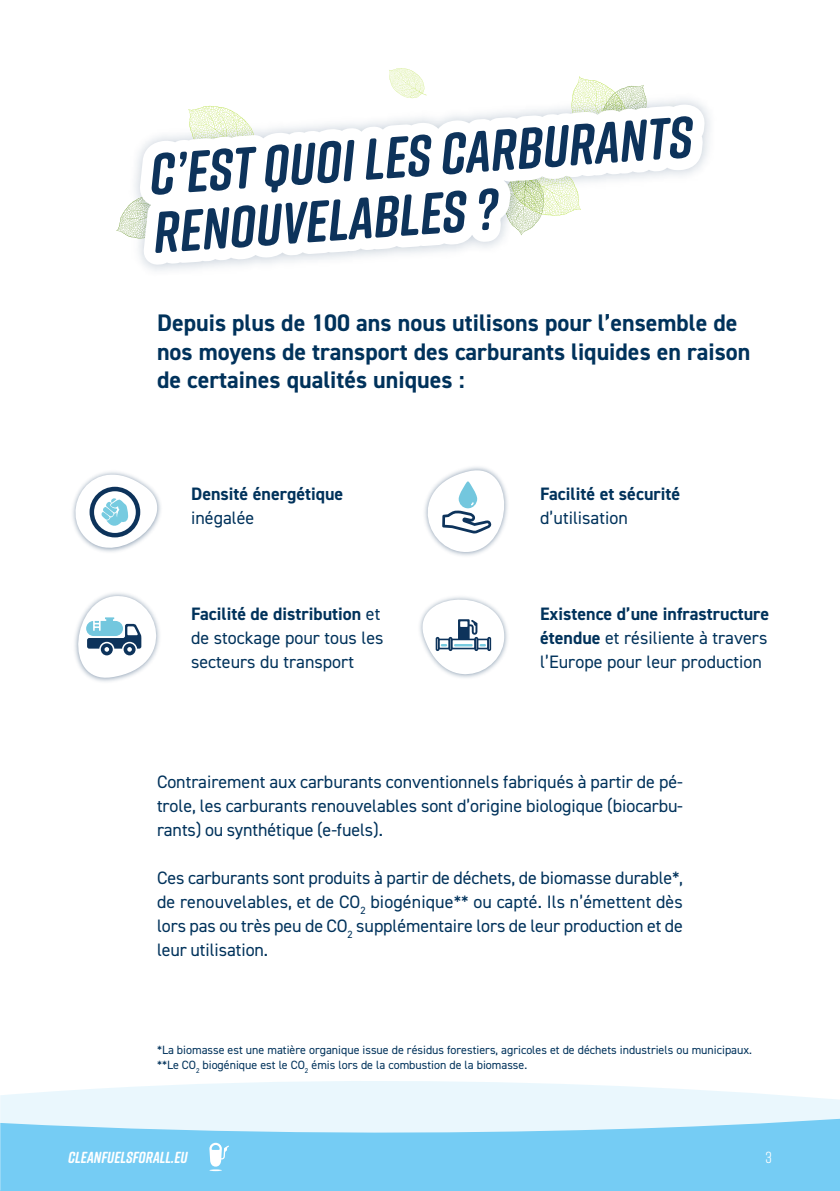
<style>
.page{position:relative;width:840px;height:1191px;background:#fff}
.page>*{position:absolute;margin:0;border:0;box-sizing:border-box;transform-origin:0 0}
.t1{font:700 24px/28.8px "DIN2014";color:#00325b}
.body{font:18px/24px "DIN2014";color:#00325b;text-align:justify}
.t2{font:700 18px "DIN2014";color:#00325b}
.t3{font:italic 700 16px "Rift Soft";color:#fff}
.t4{font:16px "Rift";color:#fff}
.t5{font:12px "DIN2014";color:#00325b}
.s1{font-weight:700}
</style>
<div class="page">
<svg style="left:1px;top:1081px;width:838px;height:110px;background:#a9dff8"></svg>
<svg style="left:209px;top:1142px;width:20px;height:29px"></svg>
<svg style="left:72px;top:472px;width:89px;height:80px"></svg>
<svg style="left:419px;top:596px;width:89px;height:82px"></svg>
<svg style="left:424px;top:467px;width:84px;height:89px"></svg>
<svg style="left:74px;top:594px;width:86px;height:88px"></svg>
<img style="left:0;top:0;width:1px;height:1191px">
<svg style="left:139px;top:104px;width:565px;height:161px"></svg>
<svg style="left:116px;top:68px;width:577px;height:185px"></svg>
<p class="t1" style="left:157px;top:308px;width:594px">Depuis plus de 100 ans nous utilisons pour l’ensemble de nos moyens de transport des carburants liquides en raison de certaines qualités uniques :</p>
<p class="t2" style="left:191px;top:482px;width:154px">Densité énergétique</p>
<p class="body" style="left:191px;top:505px;width:65px">inégalée</p>
<p class="body" style="left:191px;top:601px;width:194px;text-align:left"><span class="s1">Facilité de distribution</span> et de stockage pour tous les secteurs du transport</p>
<p class="t2" style="left:540px;top:482px;width:142px">Facilité et sécurité</p>
<p class="body" style="left:540px;top:505px;width:89px">d’utilisation</p>
<p class="body" style="left:540px;top:601px;width:230px"><span class="s1">Existence d’une infrastructure étendue</span> et résiliente à travers l’Europe pour leur production</p>
<p class="body" style="left:157px;top:769px;width:527px">Contrairement aux carburants conventionnels fabriqués à partir de pé&shy;trole, les carburants renouvelables sont d’origine biologique (biocarbu&shy;rants) ou synthétique (e-fuels).</p>
<p class="body" style="left:157px;top:865px;width:527px">Ces carburants sont produits à partir de déchets, de biomasse durable*, de renouvelables, et de CO<sub>2</sub> biogénique** ou capté. Ils n’émettent dès lors pas ou très peu de CO<sub>2</sub> supplémentaire lors de leur production et de leur utilisation.</p>
<p class="t5" style="left:157px;top:1042px;width:596px">*La biomasse est une matière organique issue de résidus forestiers, agricoles et de déchets industriels ou municipaux.</p>
<p class="t5" style="left:157px;top:1057px;width:371px">**Le CO<sub>2</sub> biogénique est le CO<sub>2</sub> émis lors de la combustion de la biomasse.</p>
<p class="t3" style="left:68px;top:1146px;width:121px">CLEANFUELSFORALL.EU</p>
<p class="t4" style="left:765px;top:1146px;width:8px">3</p>
</div>
